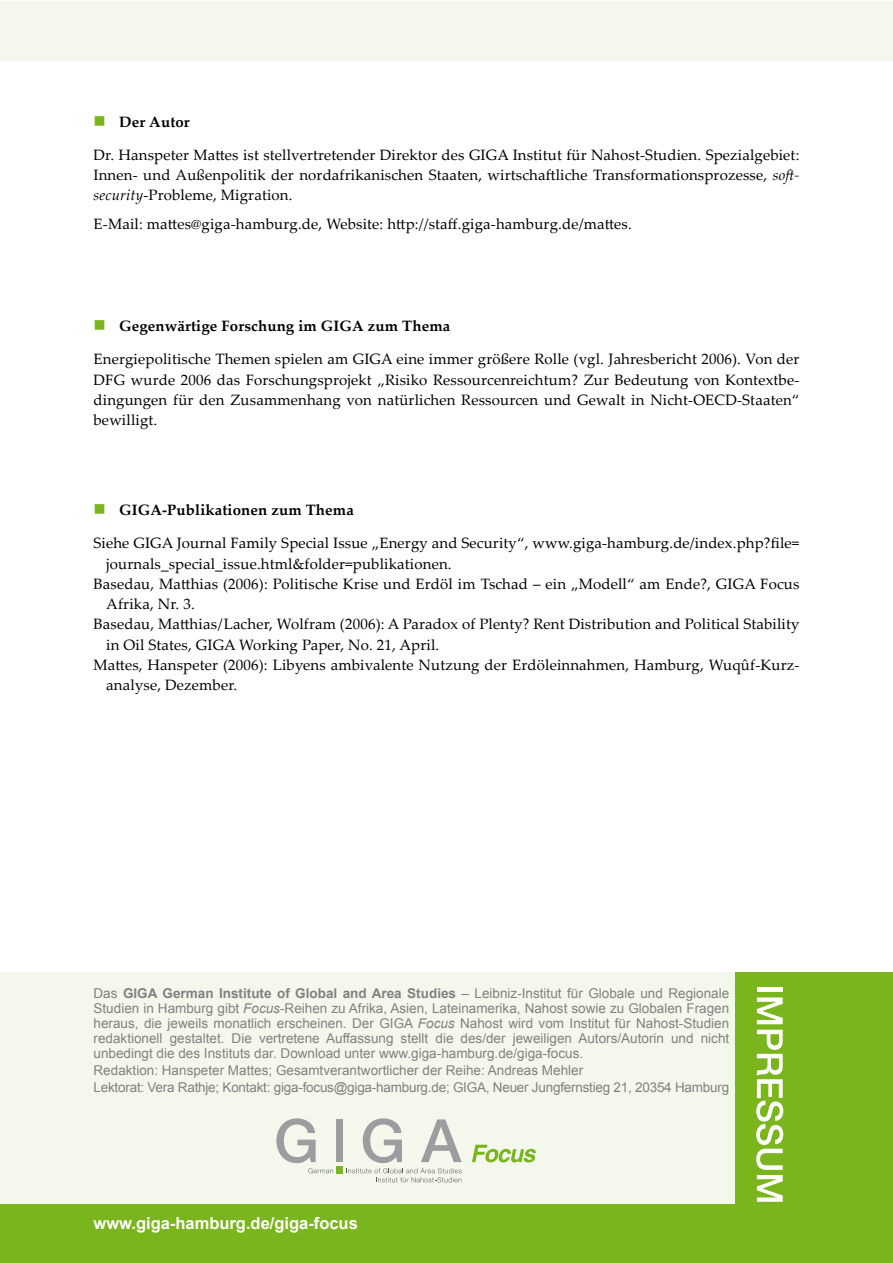
<style>
.page{position:relative;width:893px;height:1263px;background:#fff}
.page>*{position:absolute;margin:0;border:0;box-sizing:border-box;transform-origin:0 0}
.t1{font:700 16.5px "Arial";color:#fff}
.t2{font:16.5px "Wingdings";color:#7ab51d}
.t3{font:15px/20.2px "Palatino Linotype";letter-spacing:.01em;color:#000;text-align:justify}
.t4{font:700 15px "Palatino Linotype";letter-spacing:.01em;color:#000}
.t5{font:13.5px/15px "Arial";color:#818181;text-align:justify}
.s1{font-style:italic}
.s2{font-weight:700}
</style>
<div class="page">
<div style="left:0;top:972px;width:892px;height:291px;background:#f4f8ec"></div>
<div style="left:736px;top:972px;width:157px;height:291px;background:#7ab51d"></div>
<div style="left:757px;top:987px;width:26px;height:5px;background:#fff"></div>
<svg style="left:757px;top:997px;width:26px;height:27px"></svg>
<svg style="left:756px;top:1030px;width:27px;height:172px"></svg>
<div style="left:0;top:1204px;width:744px;height:59px;background:#7ab51d"></div>
<div style="left:0;top:1px;width:893px;height:59px;background:#f4f8ec"></div>
<div style="left:336px;top:1119px;width:7px;height:43px;background:#9c9d9f"></div>
<svg style="left:276px;top:1118px;width:57px;height:55px"></svg>
<svg style="left:346px;top:1118px;width:116px;height:64px"></svg>
<div style="left:336px;top:1166px;width:7px;height:7px;background:#7ab51d"></div>
<svg style="left:472px;top:1145px;width:64px;height:17px"></svg>
<p class="t2" style="left:94px;top:112px;width:14px">■</p>
<p class="t4" style="left:119px;top:111px;width:72px">Der Autor</p>
<p class="t3" style="left:94px;top:144px;width:707px">Dr. Hanspeter Mattes ist stellvertretender Direktor des GIGA Institut für Nahost-Studien. Spezialgebiet:<br>Innen- und Außenpolitik der nordafrikanischen Staaten, wirtschaftliche Transformationsprozesse, <span class="s1">soft&shy;security</span>-Probleme, Migration.</p>
<p class="t3" style="left:94px;top:213px;width:540px">E-Mail: mattes@giga-hamburg.de, Website: http://staff.giga-hamburg.de/mattes.</p>
<p class="t4" style="left:119px;top:316px;width:333px">Gegenwärtige Forschung im GIGA zum Thema</p>
<p class="t3" style="left:94px;top:348px;width:707px">Energiepolitische Themen spielen am GIGA eine immer größere Rolle (vgl. Jahresbericht 2006). Von der DFG wurde 2006 das Forschungsprojekt „Risiko Ressourcenreichtum? Zur Bedeutung von Kontextbe&shy;dingungen für den Zusammenhang von natürlichen Ressourcen und Gewalt in Nicht-OECD-Staaten“ bewilligt.</p>
<p class="t2" style="left:94px;top:316px;width:14px">■</p>
<p class="t4" style="left:119px;top:500px;width:236px">GIGA-Publikationen zum Thema</p>
<p class="t3" style="left:94px;top:533px;width:707px">Siehe GIGA Journal Family Special Issue „Energy and Security“, www.giga-hamburg.de/index.php?file=</p>
<p class="t3" style="left:106px;top:553px;width:347px">journals_special_issue.html&amp;folder=publikationen.</p>
<p class="t3" style="left:94px;top:573px;width:707px">Basedau, Matthias (2006): Politische Krise und Erdöl im Tschad – ein „Modell“ am Ende?, GIGA Focus</p>
<p class="t3" style="left:106px;top:593px;width:90px">Afrika, Nr. 3.</p>
<p class="t3" style="left:94px;top:614px;width:707px">Basedau, Matthias/Lacher, Wolfram (2006): A Paradox of Plenty? Rent Distribution and Political Stability</p>
<p class="t3" style="left:106px;top:634px;width:335px">in Oil States, GIGA Working Paper, No. 21, April.</p>
<p class="t3" style="left:94px;top:654px;width:707px">Mattes, Hanspeter (2006): Libyens ambivalente Nutzung der Erdöleinnahmen, Hamburg, Wuqûf-Kurz-</p>
<p class="t3" style="left:106px;top:674px;width:133px">analyse, Dezember.</p>
<p class="t2" style="left:94px;top:501px;width:14px">■</p>
<p class="t5" style="left:94px;top:985px;width:637px">Das <span class="s2">GIGA German Institute of Global and Area Studies</span> – Leibniz-Institut für Globale und Regionale Studien in Hamburg gibt <span class="s1">Focus</span>-Reihen zu Afrika, Asien, Lateinamerika, Nahost sowie zu Globalen Fragen heraus, die jeweils monatlich erscheinen. Der GIGA <span class="s1">Focus</span> Nahost wird vom Institut für Nahost-Studien redaktionell gestaltet. Die vertretene Auffassung stellt die des/der jeweiligen Autors/Autorin und nicht unbedingt die des Instituts dar. Download unter www.giga-hamburg.de/giga-focus.</p>
<p class="t5" style="left:94px;top:1062px;width:637px;line-height:17.1px">Redaktion: Hanspeter Mattes; Gesamtverantwortlicher der Reihe: Andreas Mehler<br>Lektorat: Vera Rathje; Kontakt: giga-focus@giga-hamburg.de; GIGA, Neuer Jungfernstieg 21, 20354 Hamburg</p>
<p class="t1" style="left:94px;top:1212px;width:266px">www.giga-hamburg.de/giga-focus</p>
</div>
